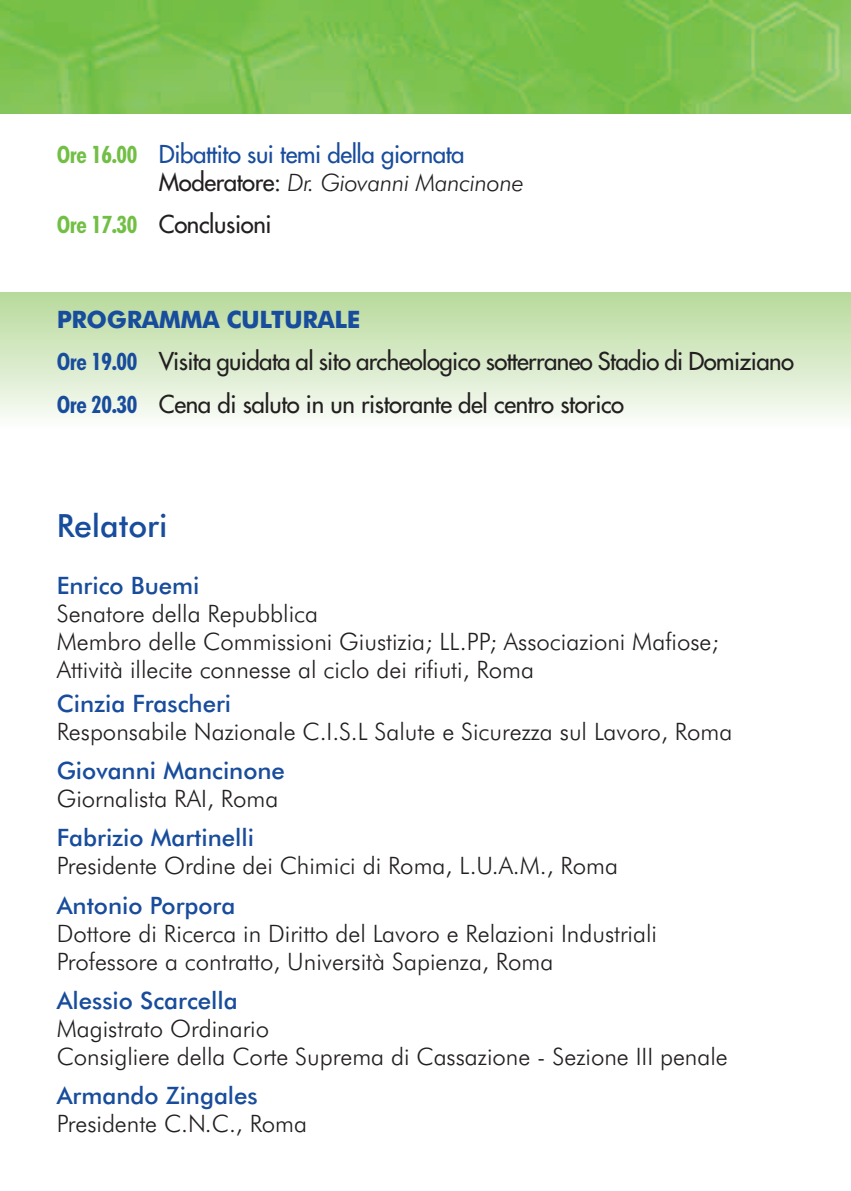
<style>
.page{position:relative;width:851px;height:1191px;background:#fff}
.page>*{position:absolute;margin:0;border:0;box-sizing:border-box;transform-origin:0 0}
.t1{font:500 32px "Futura BT";color:#184c9c}
.t2{font:300 24px/28px "Futura BT";color:#231f20}
.t3{font:24px/42.2px "Futura";letter-spacing:-.025em;color:#231f20}
.t4{font:500 24px "Futura BT";color:#184c9c}
.t5{font:24px "Futura";letter-spacing:-.015em;color:#184c9c}
.t6{font:italic 300 24px "Futura BT";letter-spacing:-.015em;color:#231f20}
.t7{font:700 24px "Futura BT";letter-spacing:-.015em;color:#184c9c}
.s1{font-family:"Futura BT";font-weight:700;font-stretch:condensed;color:#71bf44}
.s2{font-family:"Futura";font-weight:400;font-style:normal}
.s3{font-family:"Futura BT";font-weight:700;font-stretch:condensed;color:#184c9c}
</style>
<div class="page">
<img style="left:0;top:0;width:850px;height:113px">
<p class="t5" style="left:57px;top:142px;width:409px"><span class="s1">Ore 16.00</span> Dibattito sui temi della giornata</p>
<p class="t6" style="left:159px;top:172px;width:366px"><span class="s2">Moderatore:</span> Dr. Giovanni Mancinone</p>
<p class="t3" style="left:57px;top:204px;width:216px"><span class="s1">Ore 17.30</span> Conclusioni</p>
<p class="t7" style="left:57px;top:310px;width:305px">PROGRAMMA CULTURALE</p>
<p class="t3" style="left:57px;top:342px;width:738px"><span class="s3">Ore 19.00</span> Visita guidata al sito archeologico sotterraneo Stadio di Domiziano<br><span class="s3">Ore 20.30</span> Cena di saluto in un ristorante del centro storico</p>
<h1 class="t1" style="left:57px;top:513px;width:112px">Relatori</h1>
<p class="t4" style="left:57px;top:575px;width:144px">Enrico Buemi</p>
<p class="t2" style="left:57px;top:601px;width:663px">Senatore della Repubblica<br>Membro delle Commissioni Giustizia; LL.PP; Associazioni Mafiose;<br>Attività illecite connesse al ciclo dei rifiuti, Roma</p>
<p class="t4" style="left:57px;top:693px;width:176px">Cinzia Frascheri</p>
<p class="t2" style="left:57px;top:719px;width:677px">Responsabile Nazionale C.I.S.L Salute e Sicurezza sul Lavoro, Roma</p>
<p class="t4" style="left:57px;top:761px;width:230px">Giovanni Mancinone</p>
<p class="t2" style="left:57px;top:786px;width:223px">Giornalista RAI, Roma</p>
<p class="t4" style="left:57px;top:828px;width:199px">Fabrizio Martinelli</p>
<p class="t2" style="left:57px;top:854px;width:563px">Presidente Ordine dei Chimici di Roma, L.U.A.M., Roma</p>
<p class="t4" style="left:57px;top:895px;width:180px">Antonio Porpora</p>
<p class="t2" style="left:57px;top:921px;width:602px">Dottore di Ricerca in Diritto del Lavoro e Relazioni Industriali<br>Professore a contratto, Università Sapienza, Roma</p>
<p class="t4" style="left:57px;top:991px;width:182px">Alessio Scarcella</p>
<p class="t2" style="left:57px;top:1016px;width:672px">Magistrato Ordinario<br>Consigliere della Corte Suprema di Cassazione - Sezione III penale</p>
<p class="t4" style="left:57px;top:1086px;width:202px">Armando Zingales</p>
<p class="t2" style="left:57px;top:1112px;width:252px">Presidente C.N.C., Roma</p>
</div>
